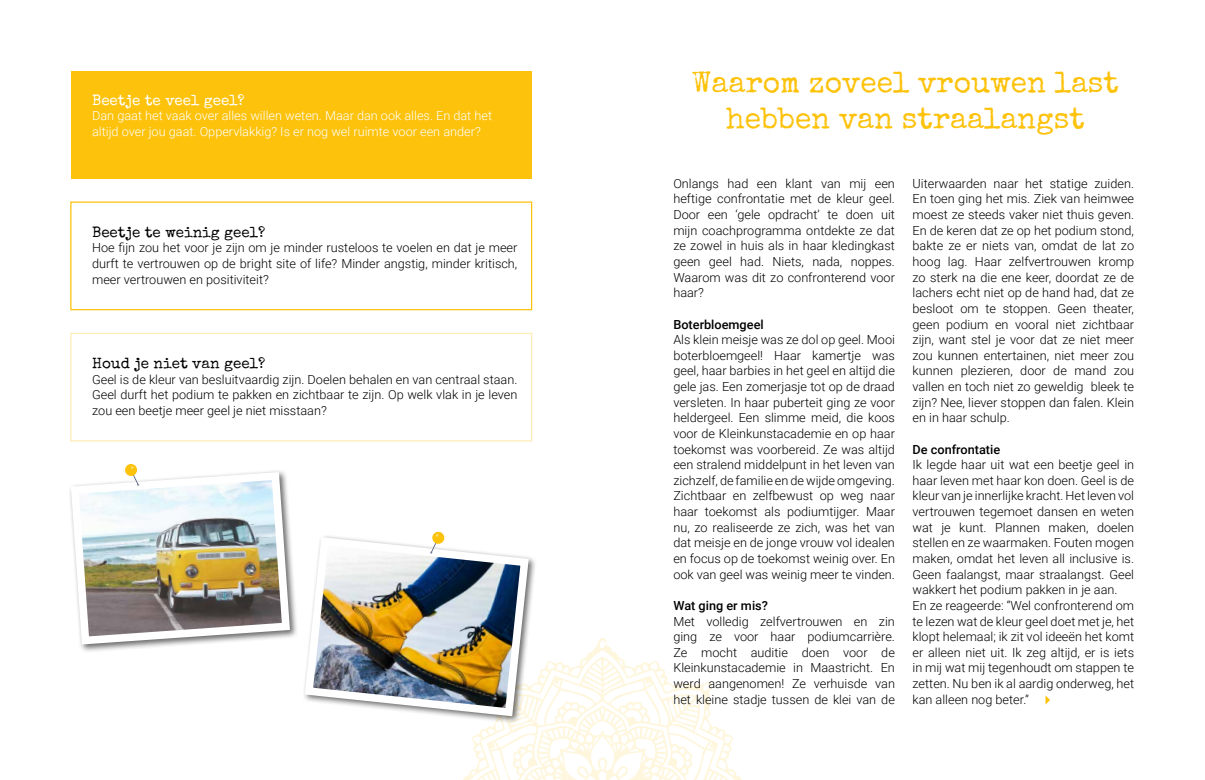
<style>
.page{position:relative;width:1205px;height:780px;background:#fff}
.page>*{position:absolute;margin:0;border:0;box-sizing:border-box;transform-origin:0 0}
.t1{font:30px/36px "Special Elite";color:#fdc20b;text-align:center}
.t2{font:15px "Special Elite";color:#020203}
.t3{font:15px "Special Elite";color:#000}
.t4{font:15px "Special Elite";color:#fff}
.t5{font:300 12.5px/15.6px "Roboto";color:#000;text-align:justify}
.t6{font:300 12.5px/15.6px "Roboto";color:#fff}
.t7{font:500 12.5px "Roboto";color:#000}
</style>
<div class="page">
<svg style="left:463px;top:638px;width:279px;height:142px"></svg>
<svg style="left:467px;top:656px;width:270px;height:124px"></svg>
<div style="left:302px;top:534px;width:235px;height:190px;background:#000;opacity:.59"></div>
<img style="left:302px;top:534px;width:231px;height:186px">
<div style="left:68px;top:469px;width:230px;height:183px;background:#000;opacity:.59"></div>
<img style="left:68px;top:469px;width:226px;height:179px">
<svg style="left:430px;top:531px;width:15px;height:23px"></svg>
<svg style="left:124px;top:464px;width:16px;height:22px"></svg>
<div style="left:71px;top:71px;width:460px;height:107px;background:#fdc20b"></div>
<div style="left:70px;top:201px;width:462px;height:109px;border:1px solid #fdc20b"></div>
<svg style="left:1045px;top:695px;width:5px;height:9px"></svg>
<p class="t4" style="left:92px;top:90px;width:154px">Beetje te veel geel?</p>
<p class="t6" style="left:92px;top:107px;width:401px">Dan gaat het vaak over alles willen weten. Maar dan ook alles. En dat het altijd over jou gaat. Oppervlakkig? Is er nog wel ruimte voor een ander?</p>
<p class="t2" style="left:92px;top:222px;width:175px">Beetje te weinig geel?</p>
<p class="t5" style="left:92px;top:240px;width:427px">Hoe fijn zou het voor je zijn om je minder rusteloos te voelen en dat je meer durft te vertrouwen op de bright site of life? Minder angstig, minder kritisch, meer vertrouwen en positiviteit?</p>
<p class="t3" style="left:92px;top:353px;width:174px">Houd je niet van geel?</p>
<p class="t5" style="left:92px;top:371px;width:427px">Geel is de kleur van besluitvaardig zijn. Doelen behalen en van centraal staan.<br>Geel durft het podium te pakken en zichtbaar te zijn. Op welk vlak in je leven zou een beetje meer geel je niet misstaan?</p>
<h1 class="t1" style="left:692px;top:64px;width:428px">Waarom zoveel vrouwen last hebben van straalangst</h1>
<p class="t5" style="left:673px;top:175px;width:223px">Onlangs had een klant van mij een heftige confrontatie met de kleur geel.<br>Door een ‘gele opdracht’ te doen uit mijn coachprogramma ontdekte ze dat ze zowel in huis als in haar kledingkast geen geel had. Niets, nada, noppes.<br>Waarom was dit zo confronterend voor haar?</p>
<p class="t7" style="left:673px;top:315px;width:92px">Boterbloemgeel</p>
<p class="t5" style="left:673px;top:331px;width:223px">Als klein meisje was ze dol op geel. Mooi boterbloemgeel! Haar kamertje was geel, haar barbies in het geel en altijd die gele jas. Een zomerjasje tot op de draad versleten. In haar puberteit ging ze voor heldergeel. Een slimme meid, die koos voor de Kleinkunstacademie en op haar toekomst was voorbereid. Ze was altijd een stralend middelpunt in het leven van zichzelf, de familie en de wijde omgeving.<br>Zichtbaar en zelfbewust op weg naar haar toekomst als podiumtijger. Maar nu, zo realiseerde ze zich, was het van dat meisje en de jonge vrouw vol idealen en focus op de toekomst weinig over. En ook van geel was weinig meer te vinden.</p>
<p class="t7" style="left:673px;top:596px;width:96px">Wat ging er mis?</p>
<p class="t5" style="left:673px;top:612px;width:223px">Met volledig zelfvertrouwen en zin ging ze voor haar podiumcarrière.<br>Ze mocht auditie doen voor de Kleinkunstacademie in Maastricht. En werd aangenomen! Ze verhuisde van het kleine stadje tussen de klei van de</p>
<p class="t5" style="left:912px;top:175px;width:223px">Uiterwaarden naar het statige zuiden.<br>En toen ging het mis. Ziek van heimwee moest ze steeds vaker niet thuis geven.<br>En de keren dat ze op het podium stond, bakte ze er niets van, omdat de lat zo hoog lag. Haar zelfvertrouwen kromp zo sterk na die ene keer, doordat ze de lachers echt niet op de hand had, dat ze besloot om te stoppen. Geen theater, geen podium en vooral niet zichtbaar zijn, want stel je voor dat ze niet meer zou kunnen entertainen, niet meer zou kunnen plezieren, door de mand zou vallen en toch niet zo geweldig bleek te zijn? Nee, liever stoppen dan falen. Klein en in haar schulp.</p>
<p class="t7" style="left:912px;top:440px;width:89px">De confrontatie</p>
<p class="t5" style="left:912px;top:456px;width:223px;text-align:left">Ik legde haar uit wat een beetje geel in haar leven met haar kon doen. Geel is de kleur van je innerlijke kracht. Het leven vol vertrouwen tegemoet dansen en weten wat je kunt. Plannen maken, doelen stellen en ze waarmaken. Fouten mogen maken, omdat het leven all inclusive is.<br>Geen faalangst, maar straalangst. Geel wakkert het podium pakken in je aan.<br>En ze reageerde: “Wel confronterend om te lezen wat de kleur geel doet met je, het klopt helemaal; ik zit vol ideeën het komt er alleen niet uit. Ik zeg altijd, er is iets in mij wat mij tegenhoudt om stappen te zetten. Nu ben ik al aardig onderweg, het kan alleen nog beter.”</p>
</div>
